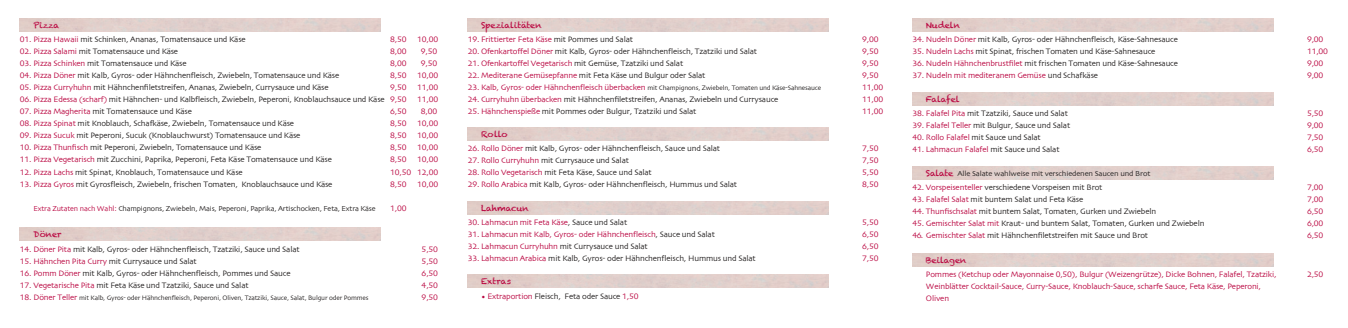
<style>
.page{position:relative;width:1348px;height:328px;background:#fff}
.page>*{position:absolute;margin:0;border:0;box-sizing:border-box;transform-origin:0 0}
.t1{font:8.25px/12px "Skia";letter-spacing:-.02em;color:#221f1f}
.t2{font:8.25px/12px "Skia";letter-spacing:-.02em;color:#ba0741;text-align:justify}
.t3{font:8.25px "Skia";letter-spacing:-.02em;color:#ba0742}
.t4{font:8.25px "Chalkduster";letter-spacing:-.02em;color:#ba0741;scale:1.05 1}
.t5{font:8.25px "Chalkduster";letter-spacing:-.045em;color:#ba0741;scale:1.05 1}
.t6{font:7.5px "Skia";letter-spacing:-.02em;color:#221f1f}
.t7{font:7.5px "Skia";letter-spacing:-.02em;color:#221f1f;scale:1.05 1}
.t8{font:6.75px "Skia";letter-spacing:-.02em;color:#221f1f}
.s1{color:#ba0741}
.s2{color:#ba0742}
.s3{font-size:8.25px;color:#ba0741}
.s4{color:#221f1f}
.s5{font-size:8.25px;color:#ba0742}
.s6{font-family:"Chalkduster";font-size:8.25px;color:#ba0741}
</style>
<div class="page">
<p class="t4" style="left:33px;top:20px;width:26px">Pizza</p>
<p class="t4" style="left:481px;top:20px;width:59px">Spezialitäten</p>
<p class="t1" style="left:20px;top:34px;width:228px"><span class="s1">01. Pizza Hawaii</span> mit Schinken, Ananas, Tomatensauce und Käse</p>
<p class="t1" style="left:20px;top:46px;width:160px"><span class="s1">02. Pizza Salami</span> mit Tomatensauce und Käse</p>
<p class="t1" style="left:20px;top:58px;width:168px"><span class="s1">03. Pizza Schinken</span> mit Tomatensauce und Käse</p>
<p class="t1" style="left:20px;top:70px;width:321px"><span class="s1">04. Pizza Döner</span> mit Kalb, Gyros- oder Hähnchenleisch, Zwiebeln, Tomatensauce und Käse</p>
<p class="t1" style="left:20px;top:82px;width:310px"><span class="s1">05. Pizza Curryhuhn</span> mit Hähncheniletstreifen, Ananas, Zwiebeln, Currysauce und Käse</p>
<p class="t1" style="left:20px;top:94px;width:367px"><span class="s1">06. Pizza Edessa (scharf)</span> mit Hähnchen- und Kalbleisch, Zwiebeln, Peperoni, Knoblauchsauce und Käse</p>
<p class="t1" style="left:20px;top:106px;width:174px"><span class="s1">07. Pizza Magherita</span> mit Tomatensauce und Käse</p>
<p class="t1" style="left:20px;top:118px;width:276px"><span class="s1">08. Pizza Spinat</span> mit Knoblauch, Schafkäse, Zwiebeln, Tomatensauce und Käse</p>
<p class="t1" style="left:20px;top:130px;width:282px"><span class="s1">09. Pizza Sucuk</span> mit Peperoni, Sucuk (Knoblauchwurst) Tomatensauce und Käse</p>
<p class="t1" style="left:20px;top:142px;width:243px"><span class="s1">10. Pizza Thunisch</span> mit Peperoni, Zwiebeln, Tomatensauce und Käse</p>
<p class="t1" style="left:20px;top:154px;width:314px"><span class="s1">11. Pizza Vegetarisch</span> mit Zucchini, Paprika, Peperoni, Feta Käse Tomatensauce und Käse</p>
<p class="t1" style="left:20px;top:166px;width:225px"><span class="s1">12. Pizza Lachs</span> mit Spinat, Knoblauch, Tomatensauce und Käse</p>
<p class="t1" style="left:20px;top:178px;width:314px"><span class="s1">13. Pizza Gyros</span> mit Gyrosleisch, Zwiebeln, frischen Tomaten, Knoblauchsauce und Käse</p>
<p class="t6" style="left:33px;top:203px;width:344px"><span class="s2">Extra Zutaten nach Wahl:</span> Champignons, Zwiebeln, Mais, Peperoni, Paprika, Artischocken, Feta, Extra Käse</p>
<p class="t2" style="left:390px;top:34px;width:18px">8,50</p>
<p class="t2" style="left:417px;top:34px;width:23px">10,00</p>
<p class="t2" style="left:390px;top:46px;width:18px">8,00</p>
<p class="t2" style="left:421px;top:46px;width:18px">9,50</p>
<p class="t2" style="left:390px;top:58px;width:18px">8,00</p>
<p class="t2" style="left:421px;top:58px;width:18px">9,50</p>
<p class="t2" style="left:390px;top:70px;width:18px">8,50</p>
<p class="t2" style="left:417px;top:70px;width:23px">10,00</p>
<p class="t2" style="left:390px;top:82px;width:18px">9,50</p>
<p class="t2" style="left:417px;top:82px;width:23px">11,00</p>
<p class="t2" style="left:390px;top:94px;width:18px">9,50</p>
<p class="t2" style="left:417px;top:94px;width:23px">11,00</p>
<p class="t2" style="left:390px;top:106px;width:18px">6,50</p>
<p class="t2" style="left:421px;top:106px;width:18px">8,00</p>
<p class="t2" style="left:390px;top:118px;width:18px">8,50</p>
<p class="t2" style="left:417px;top:118px;width:23px">10,00</p>
<p class="t2" style="left:390px;top:130px;width:18px">8,50</p>
<p class="t2" style="left:417px;top:130px;width:23px">10,00</p>
<p class="t2" style="left:390px;top:142px;width:18px">8,50</p>
<p class="t2" style="left:417px;top:142px;width:23px">10,00</p>
<p class="t2" style="left:390px;top:154px;width:18px">8,50</p>
<p class="t2" style="left:390px;top:154px;width:50px;text-indent:27px">10,00<br>10,50 12,00<br>8,50</p>
<p class="t2" style="left:417px;top:178px;width:23px">10,00</p>
<p class="t2" style="left:390px;top:202px;width:18px">1,00</p>
<p class="t4" style="left:33px;top:229px;width:28px">Döner</p>
<p class="t1" style="left:20px;top:243px;width:282px"><span class="s1">14. Döner Pita</span> mit Kalb, Gyros- oder Hähnchenleisch, Tzatziki, Sauce und Salat</p>
<p class="t1" style="left:20px;top:255px;width:179px"><span class="s1">15. Hähnchen Pita Curry</span> mit Currysauce und Salat</p>
<p class="t1" style="left:20px;top:267px;width:273px"><span class="s1">16. Pomm Döner</span> mit Kalb, Gyros- oder Hähnchenleisch, Pommes und Sauce</p>
<p class="t1" style="left:20px;top:279px;width:230px"><span class="s1">17. Vegetarische Pita</span> mit Feta Käse und Tzatziki, Sauce und Salat<br><span class="s1">18.</span></p>
<p class="t8" style="left:33px;top:293px;width:337px"><span class="s3">Döner Teller</span> mit Kalb, Gyros- oder Hähnchenleisch, Peperoni, Oliven, Tzatziki, Sauce, Salat, Bulgur oder Pommes</p>
<p class="t2" style="left:422px;top:243px;width:18px">5,50<br>5,50<br>6,50<br>4,50<br>9,50</p>
<p class="t2" style="left:468px;top:34px;width:167px">19. Frittierter Feta Käse <span class="s4">mit Pommes und Salat</span></p>
<p class="t1" style="left:468px;top:46px;width:291px"><span class="s1">20. Ofenkartofel Döner</span> mit Kalb, Gyros- oder Hähnchenleisch, Tzatziki und Salat</p>
<p class="t2" style="left:468px;top:58px;width:217px">21. Ofenkartofel Vegetarisch <span class="s4">mit Gemüse, Tzatziki und Salat</span></p>
<p class="t1" style="left:468px;top:70px;width:239px"><span class="s1">22. Mediterane Gemüsepfanne</span> mit Feta Käse und Bulgur oder Salat<br><span class="s1">23.</span></p>
<p class="t1" style="left:468px;top:94px;width:312px"><span class="s1">24. Curryhuhn überbacken</span> mit Hähncheniletstreifen, Ananas, Zwiebeln und Currysauce</p>
<p class="t1" style="left:468px;top:106px;width:230px"><span class="s1">25. Hähnchenspieße</span> mit Pommes oder Bulgur, Tzatziki und Salat</p>
<p class="t8" style="left:481px;top:84px;width:342px"><span class="s5">Kalb, Gyros- oder Hähnchenleisch überbacken</span> mit Champignons, Zwiebeln, Tomaten und Käse-Sahnesauce</p>
<p class="t4" style="left:481px;top:129px;width:27px">Rollo</p>
<p class="t1" style="left:468px;top:143px;width:254px"><span class="s1">26. Rollo Döner</span> mit Kalb, Gyros- oder Hähnchenleisch, Sauce und Salat</p>
<p class="t1" style="left:468px;top:155px;width:163px"><span class="s1">27. Rollo Curryhuhn</span> mit Currysauce und Salat</p>
<p class="t1" style="left:468px;top:167px;width:185px"><span class="s1">28. Rollo Vegetarisch</span> mit Feta Käse, Sauce und Salat</p>
<p class="t1" style="left:468px;top:179px;width:271px"><span class="s1">29. Rollo Arabica</span> mit Kalb, Gyros- oder Hähnchenleisch, Hummus und Salat</p>
<p class="t4" style="left:481px;top:203px;width:47px">Lahmacun</p>
<p class="t1" style="left:468px;top:216px;width:161px"><span class="s1">30. Lahmacun</span> <span class="s2">mit Feta Käse</span>, Sauce und Salat</p>
<p class="t3" style="left:468px;top:229px;width:249px"><span class="s1">31. Lahmacun</span> mit Kalb, Gyros- oder Hähnchenleisch<span class="s4">, Sauce und Salat</span></p>
<p class="t1" style="left:468px;top:240px;width:181px"><span class="s1">32. Lahmacun</span> <span class="s2">Curryhuhn</span> mit Currysauce und Salat</p>
<p class="t1" style="left:468px;top:252px;width:290px"><span class="s1">33. Lahmacun Arabica</span> mit Kalb, Gyros- oder Hähnchenleisch, Hummus und Salat</p>
<p class="t4" style="left:481px;top:276px;width:30px">Extras</p>
<p class="t1" style="left:481px;top:290px;width:159px"><span class="s1">• Extraportion</span> Fleisch, Feta oder Sauce <span class="s1">1,50</span></p>
<p class="t2" style="left:862px;top:34px;width:23px;text-align:left">9,00<br>9,50<br>9,50<br>9,50<br>11,00<br>11,00<br>11,00</p>
<p class="t2" style="left:862px;top:143px;width:18px">7,50<br>7,50<br>5,50<br>8,50</p>
<p class="t2" style="left:862px;top:216px;width:18px">5,50<br>6,50<br>6,50<br>7,50</p>
<p class="t4" style="left:926px;top:20px;width:34px">Nudeln</p>
<p class="t1" style="left:913px;top:34px;width:267px"><span class="s1">34. Nudeln Döner</span> mit Kalb, Gyros- oder Hähnchenleisch, Käse-Sahnesauce</p>
<p class="t1" style="left:913px;top:46px;width:244px"><span class="s1">35. Nudeln Lachs</span> mit Spinat, frischen Tomaten und Käse-Sahnesauce</p>
<p class="t1" style="left:913px;top:58px;width:267px"><span class="s1">36. Nudeln Hähnchenbrustilet</span> mit frischen Tomaten und Käse-Sahnesauce</p>
<p class="t3" style="left:913px;top:71px;width:187px"><span class="s1">37. Nudeln</span> mit mediteranem Gemüse <span class="s4">und Schafkäse</span></p>
<p class="t5" style="left:926px;top:94px;width:34px">Falafel</p>
<p class="t1" style="left:913px;top:108px;width:157px"><span class="s1">38. Falafel Pita</span> mit Tzatziki, Sauce und Salat</p>
<p class="t1" style="left:913px;top:120px;width:159px"><span class="s1">39. Falafel Teller</span> mit Bulgur, Sauce und Salat</p>
<p class="t1" style="left:913px;top:132px;width:130px"><span class="s1">40. Rollo Falafel</span> mit Sauce und Salat</p>
<p class="t2" style="left:913px;top:144px;width:148px">41. Lahmacun Falafel <span class="s4">mit Sauce und Salat</span></p>
<p class="t7" style="left:926px;top:169px;width:215px"><span class="s6">Salate</span> Alle Salate wahlweise mit verschiedenen Saucen und Brot</p>
<p class="t1" style="left:913px;top:181px;width:191px"><span class="s1">42. Vorspeisenteller</span> verschiedene Vorspeisen mit Brot</p>
<p class="t1" style="left:913px;top:193px;width:172px"><span class="s1">43. Falafel Salat</span> mit buntem Salat und Feta Käse</p>
<p class="t1" style="left:913px;top:205px;width:245px"><span class="s1">44. Thunischsalat</span> mit buntem Salat, Tomaten, Gurken und Zwiebeln</p>
<p class="t1" style="left:913px;top:217px;width:293px"><span class="s1">45. Gemischter Salat mit</span> Kraut- und buntem Salat, Tomaten, Gurken und Zwiebeln</p>
<p class="t1" style="left:913px;top:229px;width:237px"><span class="s1">46. Gemischter Salat</span> mit Hähncheniletstreifen mit Sauce und Brot</p>
<p class="t4" style="left:926px;top:255px;width:40px">Beilagen</p>
<p class="t2" style="left:926px;top:268px;width:352px;text-align:left">Pommes (Ketchup oder Mayonnaise 0,50), Bulgur (Weizengrütze), Dicke Bohnen, Falafel, Tzatziki,<br>Weinblätter Cocktail-Sauce, Curry-Sauce, Knoblauch-Sauce, scharfe Sauce, Feta Käse, Peperoni,<br>Oliven</p>
<p class="t2" style="left:1307px;top:34px;width:23px;text-align:left">9,00<br>11,00<br>9,00<br>9,00</p>
<p class="t2" style="left:1307px;top:108px;width:18px">5,50<br>9,00<br>7,50<br>6,50</p>
<p class="t2" style="left:1307px;top:181px;width:18px">7,00<br>7,00<br>6,50<br>6,00<br>6,50</p>
<p class="t2" style="left:1307px;top:268px;width:18px">2,50</p>
</div>
